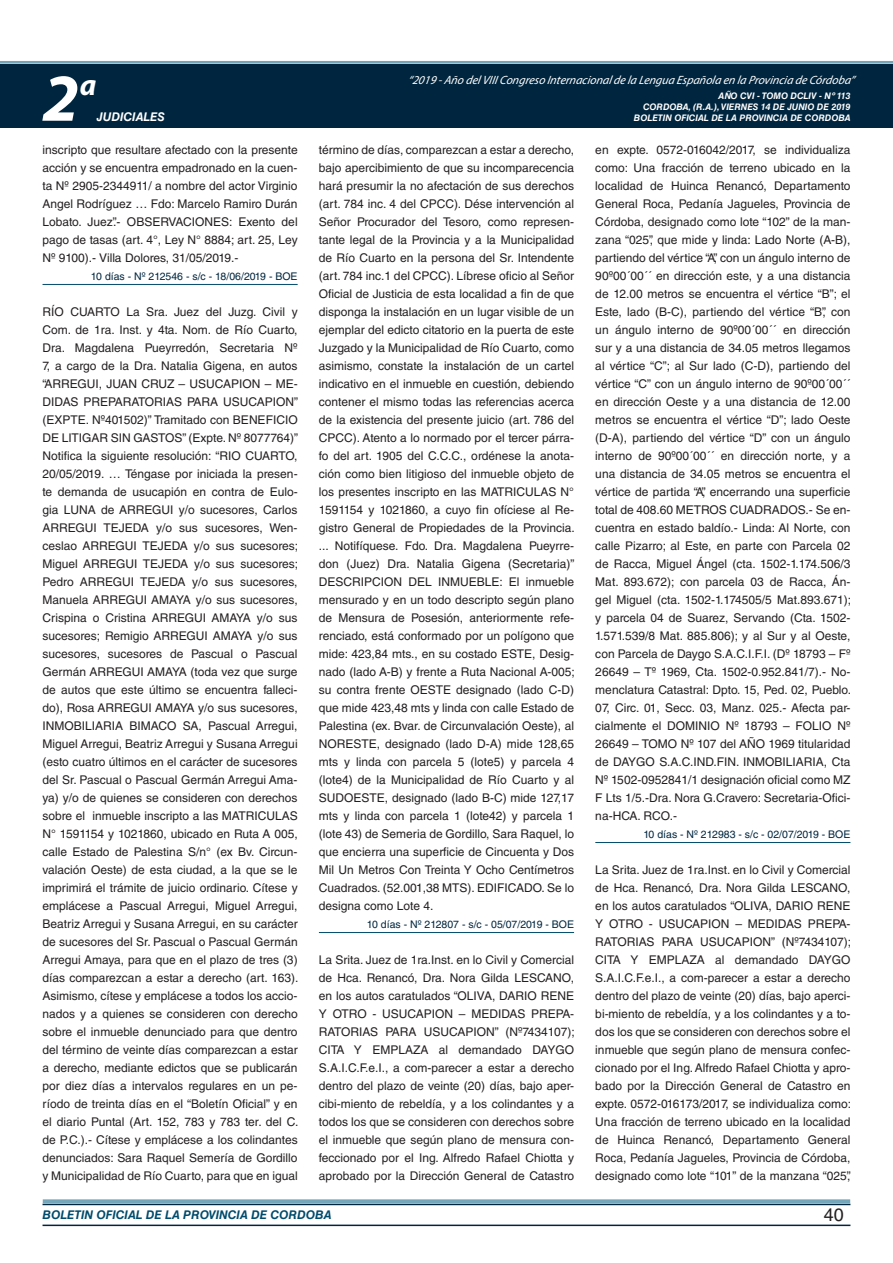
<style>
.page{position:relative;width:893px;height:1263px;background:#fff}
.page>*{position:absolute;margin:0;border:0;box-sizing:border-box;transform-origin:0 0}
.t1{font:italic 700 67.5px "Myriad Pro";color:#fff}
.t2{font:italic 700 30px "Myriad Pro";color:#fff}
.t3{font:18px "Helvetica LT Std";color:#231f20}
.t4{font:12px/18px "Helvetica LT Std";color:#231f20;text-align:justify}
.t5{font:italic 12px "Myriad Pro";color:#fff}
.t6{font:italic 700 12px "Helvetica LT Std";color:#004b6c}
.t7{font:italic 700 12px "Helvetica LT Std";color:#fff}
.t8{font:10.5px "Helvetica LT Std";color:#00263f}
.t9{font:italic 700 9px/10.8px "Helvetica LT Std";color:#fff;text-align:right}
</style>
<div class="page">
<div style="left:0;top:61px;width:893px;height:6px;background:#fff;opacity:.75"></div>
<div style="left:0;top:64px;width:893px;height:64px;background:#00263f"></div>
<hr style="left:43px;top:1224px;width:807px;height:2px;background:#00263f">
<div style="left:42px;top:1198px;width:809px;height:8px;background:#fff;opacity:.75"></div>
<hr style="left:43px;top:284px;width:255px;height:1px;background:#004b6c">
<hr style="left:319px;top:932px;width:255px;height:1px;background:#004b6c">
<hr style="left:595px;top:842px;width:255px;height:1px;background:#004b6c">
<h2 class="t2" style="left:80px;top:66px;width:18px">a</h2>
<p class="t5" style="left:408px;top:72px;width:448px">“2019 -Año delVIIICongreso Internacionalde la Lengua Esp añola en la Provincia de Córdoba”</p>
<h1 class="t1" style="left:43px;top:54px;width:38px">2</h1>
<p class="t9" style="left:643px;top:91px;width:209px">AÑO CVI - TOMO DCLIV - Nº 113<br>CORDOBA, (R.A.), VIERNES 14 DE JUNIO DE 2019</p>
<p class="t7" style="left:97px;top:110px;width:70px">JUDICIALES</p>
<p class="t9" style="left:634px;top:112px;width:218px">BOLETIN OFICIAL DE LA PROVINCIA DE CORDOBA</p>
<p class="t4" style="left:43px;top:141px;width:257px">inscripto que resultare afectado con la presente acción y se encuentra empadronado en la cuen&shy;ta Nº 2905-2344911/ a nombre del actor Virginio Angel Rodríguez … Fdo: Marcelo Ramiro Durán Lobato. Juez”.- OBSERVACIONES: Exento del pago de tasas (art. 4°, Ley N° 8884; art. 25, Ley Nº 9100).- Villa Dolores, 31/05/2019.-</p>
<p class="t8" style="left:91px;top:270px;width:208px">10 días - Nº 212546 - s/c - 18/06/2019 - BOE</p>
<p class="t4" style="left:43px;top:303px;width:257px">RÍO CUARTO La Sra. Juez del Juzg. Civil y Com. de 1ra. Inst. y 4ta. Nom. de Río Cuarto, Dra. Magdalena Pueyrredón, Secretaria Nº 7, a cargo de la Dra. Natalia Gigena, en autos “ARREGUI, JUAN CRUZ – USUCAPION – ME-DIDAS PREPARATORIAS PARA USUCAPION” (EXPTE. Nº401502)” Tramitado con BENEFICIO DE LITIGAR SIN GASTOS” (Expte. Nº 8077764)” Notifica la siguiente resolución: “RIO CUARTO, 20/05/2019. … Téngase por iniciada la presen&shy;te demanda de usucapión en contra de Eulo&shy;gia LUNA de ARREGUI y/o sucesores, Carlos ARREGUI TEJEDA y/o sus sucesores, Wen&shy;ceslao ARREGUI TEJEDA y/o sus sucesores; Miguel ARREGUI TEJEDA y/o sus sucesores; Pedro ARREGUI TEJEDA y/o sus sucesores, Manuela ARREGUI AMAYA y/o sus sucesores, Crispina o Cristina ARREGUI AMAYA y/o sus sucesores; Remigio ARREGUI AMAYA y/o sus sucesores, sucesores de Pascual o Pascual Germán ARREGUI AMAYA (toda vez que surge de autos que este último se encuentra falleci&shy;do), Rosa ARREGUI AMAYA y/o sus sucesores, INMOBILIARIA BIMACO SA, Pascual Arregui, Miguel Arregui, Beatriz Arregui y Susana Arregui (esto cuatro últimos en el carácter de sucesores del Sr. Pascual o Pascual Germán Arregui Ama&shy;ya) y/o de quienes se consideren con derechos sobre el inmueble inscripto a las MATRICULAS N° 1591154 y 1021860, ubicado en Ruta A 005, calle Estado de Palestina S/n° (ex Bv. Circun&shy;valación Oeste) de esta ciudad, a la que se le imprimirá el trámite de juicio ordinario. Cítese y emplácese a Pascual Arregui, Miguel Arregui, Beatriz Arregui y Susana Arregui, en su carácter de sucesores del Sr. Pascual o Pascual Germán Arregui Amaya, para que en el plazo de tres (3) días comparezcan a estar a derecho (art. 163).<br>Asimismo, cítese y emplácese a todos los accio&shy;nados y a quienes se consideren con derecho sobre el inmueble denunciado para que dentro del término de veinte días comparezcan a estar a derecho, mediante edictos que se publicarán por diez días a intervalos regulares en un pe&shy;ríodo de treinta días en el “Boletín Oficial” y en el diario Puntal (Art. 152, 783 y 783 ter. del C. de P.C.).- Cítese y emplácese a los colindantes denunciados: Sara Raquel Semería de Gordillo y Municipalidad de Río Cuarto, para que en igual</p>
<p class="t4" style="left:319px;top:141px;width:257px">término de días, comparezcan a estar a derecho, bajo apercibimiento de que su incomparecencia hará presumir la no afectación de sus derechos (art. 784 inc. 4 del CPCC). Dése intervención al Señor Procurador del Tesoro, como represen&shy;tante legal de la Provincia y a la Municipalidad de Río Cuarto en la persona del Sr. Intendente (art. 784 inc.1 del CPCC). Líbrese oficio al Señor Oficial de Justicia de esta localidad a fin de que disponga la instalación en un lugar visible de un ejemplar del edicto citatorio en la puerta de este Juzgado y la Municipalidad de Río Cuarto, como asimismo, constate la instalación de un cartel indicativo en el inmueble en cuestión, debiendo contener el mismo todas las referencias acerca de la existencia del presente juicio (art. 786 del CPCC). Atento a lo normado por el tercer párra&shy;fo del art. 1905 del C.C.C., ordénese la anota&shy;ción como bien litigioso del inmueble objeto de los presentes inscripto en las MATRICULAS N° 1591154 y 1021860, a cuyo fin ofíciese al Re&shy;gistro General de Propiedades de la Provincia. ... Notifíquese. Fdo. Dra. Magdalena Pueyrre&shy;don (Juez) Dra. Natalia Gigena (Secretaria)” DESCRIPCION DEL INMUEBLE: El inmueble mensurado y en un todo descripto según plano de Mensura de Posesión, anteriormente refe&shy;renciado, está conformado por un polígono que mide: 423,84 mts., en su costado ESTE, Desig&shy;nado (lado A-B) y frente a Ruta Nacional A-005; su contra frente OESTE designado (lado C-D) que mide 423,48 mts y linda con calle Estado de Palestina (ex. Bvar. de Circunvalación Oeste), al NORESTE, designado (lado D-A) mide 128,65 mts y linda con parcela 5 (lote5) y parcela 4 (lote4) de la Municipalidad de Río Cuarto y al SUDOESTE, designado (lado B-C) mide 127,17 mts y linda con parcela 1 (lote42) y parcela 1 (lote 43) de Semeria de Gordillo, Sara Raquel, lo que encierra una superficie de Cincuenta y Dos Mil Un Metros Con Treinta Y Ocho Centímetros Cuadrados. (52.001,38 MTS). EDIFICADO. Se lo designa como Lote 4.</p>
<p class="t8" style="left:367px;top:918px;width:209px">10 días - Nº 212807 - s/c - 05/07/2019 - BOE</p>
<p class="t4" style="left:319px;top:951px;width:257px">La Srita. Juez de 1ra.Inst. en lo Civil y Comercial de Hca. Renancó, Dra. Nora Gilda LESCANO, en los autos caratulados “OLIVA, DARIO RENE Y OTRO - USUCAPION – MEDIDAS PREPA-RATORIAS PARA USUCAPION” (Nº7434107); CITA Y EMPLAZA al demandado DAYGO S.A.I.C.F.e.I., a com-parecer a estar a derecho dentro del plazo de veinte (20) días, bajo aper&shy;cibi-miento de rebeldía, y a los colindantes y a todos los que se consideren con derechos sobre el inmueble que según plano de mensura con&shy;feccionado por el Ing. Alfredo Rafael Chiotta y aprobado por la Dirección General de Catastro</p>
<p class="t4" style="left:595px;top:141px;width:257px">en expte. 0572-016042/2017, se individualiza como: Una fracción de terreno ubicado en la localidad de Huinca Renancó, Departamento General Roca, Pedanía Jagueles, Provincia de Córdoba, designado como lote “102” de la man&shy;zana “025”, que mide y linda: Lado Norte (A-B), partiendo del vértice “A”, con un ángulo interno de 90º00´00´´ en dirección este, y a una distancia de 12.00 metros se encuentra el vértice “B”; el Este, lado (B-C), partiendo del vértice “B”, con un ángulo interno de 90º00´00´´ en dirección sur y a una distancia de 34.05 metros llegamos al vértice “C”; al Sur lado (C-D), partiendo del vértice “C” con un ángulo interno de 90º00´00´´ en dirección Oeste y a una distancia de 12.00 metros se encuentra el vértice “D”; lado Oeste (D-A), partiendo del vértice “D” con un ángulo interno de 90º00´00´´ en dirección norte, y a una distancia de 34.05 metros se encuentra el vértice de partida “A”, encerrando una superficie total de 408.60 METROS CUADRADOS.- Se en&shy;cuentra en estado baldío.- Linda: Al Norte, con calle Pizarro; al Este, en parte con Parcela 02 de Racca, Miguel Ángel (cta. 1502-1.174.506/3<br>Mat. 893.672); con parcela 03 de Racca, Án&shy;gel Miguel (cta. 1502-1.174505/5 Mat.893.671); y parcela 04 de Suarez, Servando (Cta. 1502- 1.571.539/8 Mat. 885.806); y al Sur y al Oeste, con Parcela de Daygo S.A.C.I.F.I. (Dº 18793 – Fº 26649 – Tº 1969, Cta. 1502-0.952.841/7).- No&shy;menclatura Catastral: Dpto. 15, Ped. 02, Pueblo.<br>07, Circ. 01, Secc. 03, Manz. 025.- Afecta par&shy;cialmente el DOMINIO Nº 18793 – FOLIO Nº 26649 – TOMO Nº 107 del AÑO 1969 titularidad de DAYGO S.A.C.IND.FIN. INMOBILIARIA, Cta Nº 1502-0952841/1 designación oficial como MZ F Lts 1/5.-Dra. Nora G.Cravero: Secretaria-Ofici&shy;na-HCA. RCO.-</p>
<p class="t8" style="left:643px;top:828px;width:209px">10 días - Nº 212983 - s/c - 02/07/2019 - BOE</p>
<p class="t4" style="left:595px;top:861px;width:257px">La Srita. Juez de 1ra.Inst. en lo Civil y Comercial de Hca. Renancó, Dra. Nora Gilda LESCANO, en los autos caratulados “OLIVA, DARIO RENE Y OTRO - USUCAPION – MEDIDAS PREPA-RATORIAS PARA USUCAPION” (Nº7434107); CITA Y EMPLAZA al demandado DAYGO S.A.I.C.F.e.I., a com-parecer a estar a derecho dentro del plazo de veinte (20) días, bajo aperci&shy;bi-miento de rebeldía, y a los colindantes y a to&shy;dos los que se consideren con derechos sobre el inmueble que según plano de mensura confec&shy;cionado por el Ing. Alfredo Rafael Chiotta y apro&shy;bado por la Dirección General de Catastro en expte. 0572-016173/2017, se individualiza como:<br>Una fracción de terreno ubicado en la localidad de Huinca Renancó, Departamento General Roca, Pedanía Jagueles, Provincia de Córdoba, designado como lote “101” de la manzana “025”,</p>
<p class="t6" style="left:43px;top:1208px;width:290px">BOLETIN OFICIAL DE LA PROVINCIA DE CORDOBA</p>
<h3 class="t3" style="left:824px;top:1204px;width:22px">40</h3>
</div>
